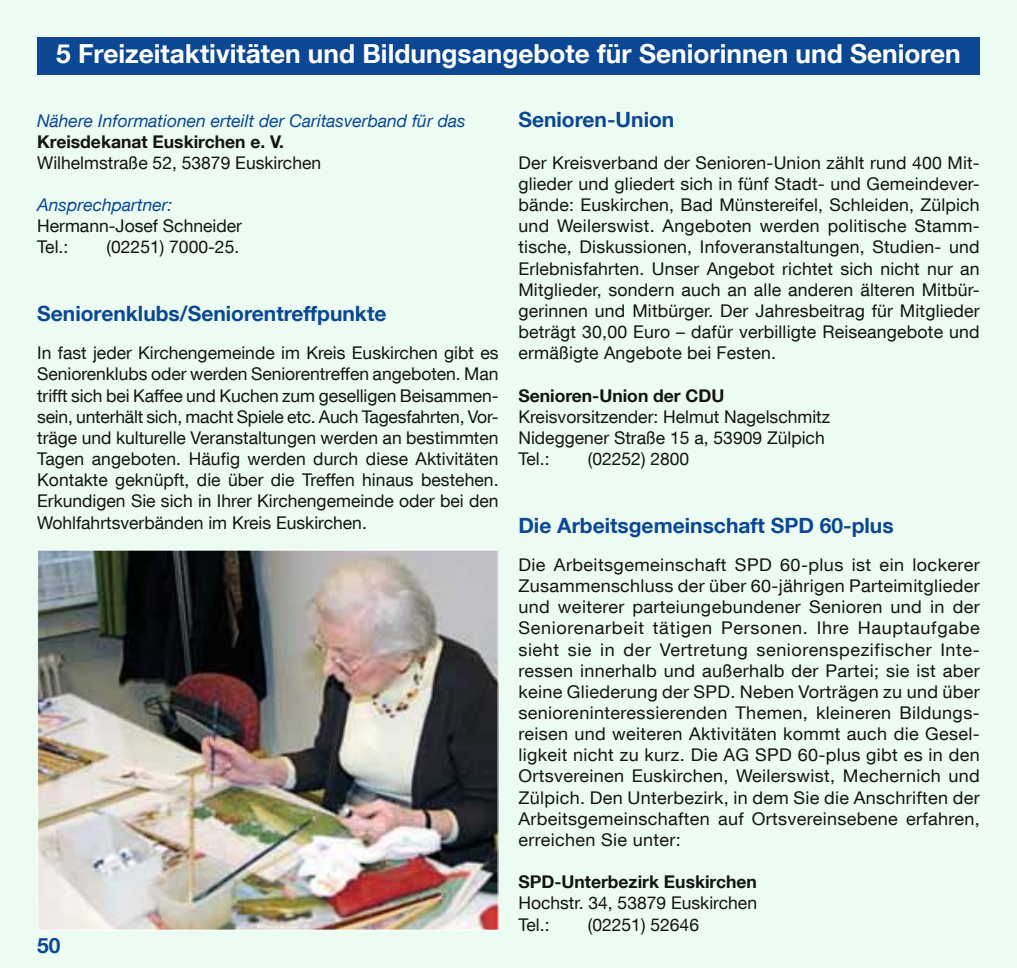
<style>
.page{position:relative;width:1017px;height:968px;background:#fff}
.page>*{position:absolute;margin:0;border:0;box-sizing:border-box;transform-origin:0 0}
.t1{font:700 26.25px "Helvetica Neue LT Com";color:#fff}
.t2{font:700 21px "Helvetica Neue LT Com";color:#0b4793}
.t3{font:17.5px/21.2px "Helvetica Neue LT Com";color:#131413}
.t4{font:700 17.5px "Helvetica Neue LT Com";color:#131413}
.t5{font:italic 17.5px "Helvetica Neue LT Com";color:#0b4793}
</style>
<div class="page">
<div style="left:0;top:0;width:1017px;height:967px;background:#ecfcf2"></div>
<div style="left:37px;top:37px;width:943px;height:37px;background:#0b4793"></div>
<img style="left:39px;top:551px;width:458px;height:377px">
<h1 class="t1" style="left:56px;top:45px;width:906px">5 Freizeitaktivitäten und Bildungsangebote für Seniorinnen und Senioren</h1>
<p class="t5" style="left:37px;top:114px;width:430px">Nähere Informationen erteilt der Caritasverband für das</p>
<p class="t4" style="left:37px;top:135px;width:248px">Kreisdekanat Euskirchen e. V.</p>
<p class="t3" style="left:37px;top:154px;width:286px">Wilhelmstraße 52, 53879 Euskirchen</p>
<p class="t5" style="left:37px;top:199px;width:137px">Ansprechpartner:</p>
<p class="t3" style="left:37px;top:218px;width:206px">Hermann-Josef Schneider<br>Tel.:</p>
<p class="t3" style="left:107px;top:239px;width:134px">(02251) 7000-25.</p>
<p class="t2" style="left:37px;top:306px;width:351px">Seniorenklubs/Seniorentreffpunkte</p>
<p class="t3" style="left:37px;top:345px;width:463px;text-align:justify">In fast jeder Kirchengemeinde im Kreis Euskirchen gibt es Seniorenklubs oder werden Seniorentreffen angeboten. Man trifft sich bei Kaffee und Kuchen zum geselligen Beisammen&shy;sein, unterhält sich, macht Spiele etc. Auch Tagesfahrten, Vor&shy;träge und kulturelle Veranstaltungen werden an bestimmten Tagen angeboten. Häufig werden durch diese Aktivitäten Kontakte geknüpft, die über die Treffen hinaus bestehen.<br>Erkundigen Sie sich in Ihrer Kirchengemeinde oder bei den Wohlfahrtsverbänden im Kreis Euskirchen.</p>
<p class="t2" style="left:37px;top:938px;width:25px">50</p>
<p class="t2" style="left:518px;top:112px;width:157px">Senioren-Union</p>
<p class="t3" style="left:518px;top:154px;width:463px;text-align:justify">Der Kreisverband der Senioren-Union zählt rund 400 Mit&shy;glieder und gliedert sich in fünf Stadt- und Gemeindever&shy;bände: Euskirchen, Bad Münstereifel, Schleiden, Zülpich und Weilerswist. Angeboten werden politische Stamm&shy;tische, Diskussionen, Infoveranstaltungen, Studien- und Erlebnisfahrten. Unser Angebot richtet sich nicht nur an Mitglieder, sondern auch an alle anderen älteren Mitbür&shy;gerinnen und Mitbürger. Der Jahresbeitrag für Mitglieder beträgt 30,00 Euro – dafür verbilligte Reiseangebote und ermäßigte Angebote bei Festen.</p>
<p class="t4" style="left:518px;top:389px;width:208px">Senioren-Union der CDU</p>
<p class="t3" style="left:518px;top:408px;width:313px">Kreisvorsitzender: Helmut Nagelschmitz<br>Nideggener Straße 15 a, 53909 Zülpich<br>Tel.:</p>
<p class="t3" style="left:588px;top:450px;width:103px">(02252) 2800</p>
<p class="t2" style="left:518px;top:517px;width:377px">Die Arbeitsgemeinschaft SPD 60-plus</p>
<p class="t3" style="left:518px;top:556px;width:463px;text-align:justify">Die Arbeitsgemeinschaft SPD 60-plus ist ein lockerer Zusammenschluss der über 60-jährigen Parteimitglieder und weiterer parteiungebundener Senioren und in der Seniorenarbeit tätigen Personen. Ihre Hauptaufgabe sieht sie in der Vertretung seniorenspezifischer Inte&shy;ressen innerhalb und außerhalb der Partei; sie ist aber keine Gliederung der SPD. Neben Vorträgen zu und über senioreninteressierenden Themen, kleineren Bildungs&shy;reisen und weiteren Aktivitäten kommt auch die Gesel&shy;ligkeit nicht zu kurz. Die AG SPD 60-plus gibt es in den Ortsvereinen Euskirchen, Weilerswist, Mechernich und Zülpich. Den Unterbezirk, in dem Sie die Anschriften der Arbeitsgemeinschaften auf Ortsvereinsebene erfahren, erreichen Sie unter:</p>
<p class="t4" style="left:518px;top:875px;width:240px">SPD-Unterbezirk Euskirchen</p>
<p class="t3" style="left:518px;top:894px;width:240px">Hochstr. 34, 53879 Euskirchen<br>Tel.:</p>
<p class="t3" style="left:588px;top:916px;width:113px">(02251) 52646</p>
</div>
